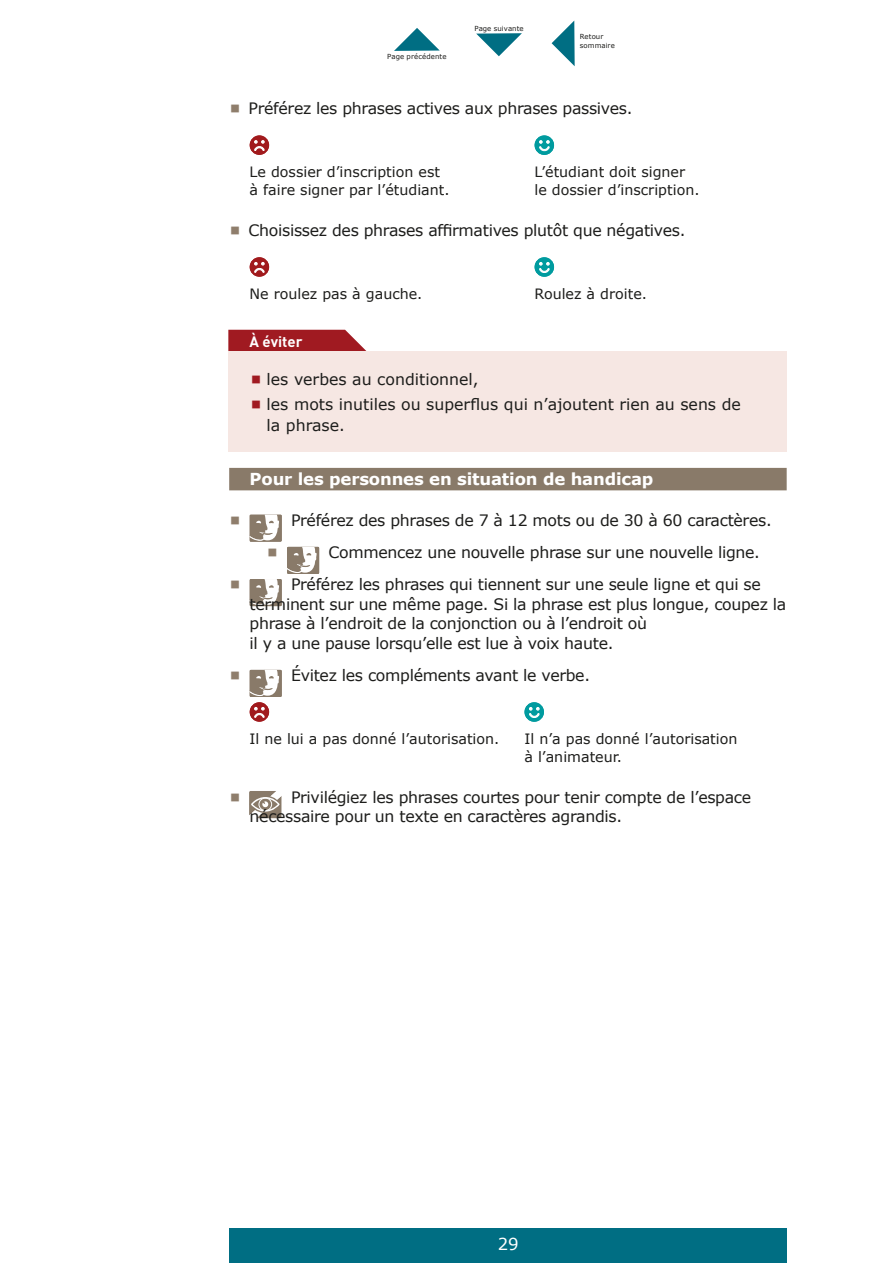
<style>
.page{position:relative;width:893px;height:1263px;background:#fff}
.page>*{position:absolute;margin:0;border:0;box-sizing:border-box;transform-origin:0 0}
._07-PART-Encadré-Mar{font:700 16.5px "Verdana";letter-spacing:-.01em;color:#fff}
.t1{font:16.5px "Verdana";color:#fff}
.t2{font:15.75px/19.5px "Verdana";letter-spacing:-.02em;color:#1d1d1b}
.t3{font:15.75px/21px "Verdana";color:#1d1d1b}
._08-PART-E-Eviter-Ti{font:700 15px "DIN Pro";color:#fff}
._10-PART-Tab-Body{font:14.25px/18px "Verdana";color:#1d1d1b}
.t4{font:6.9px/8.7px "Verdana";letter-spacing:.01em;color:#1d1d1b}
</style>
<div class="page">
<div style="left:230px;top:1229px;width:557px;height:34px;background:#006e83"></div>
<svg style="left:394px;top:28px;width:46px;height:23px"></svg>
<svg style="left:476px;top:33px;width:46px;height:23px"></svg>
<svg style="left:552px;top:21px;width:23px;height:45px"></svg>
<div style="left:228px;top:351px;width:559px;height:54px;background:#f6e7e3"></div>
<div style="left:228px;top:377px;width:559px;height:74px;background:#f6e7e3"></div>
<div style="left:229px;top:468px;width:558px;height:22px;background:#897a69"></div>
<svg style="left:250px;top:135px;width:19px;height:20px"></svg>
<svg style="left:534px;top:135px;width:20px;height:20px"></svg>
<svg style="left:250px;top:257px;width:19px;height:20px"></svg>
<svg style="left:534px;top:257px;width:20px;height:20px"></svg>
<svg style="left:249px;top:514px;width:33px;height:28px"></svg>
<svg style="left:249px;top:514px;width:33px;height:27px"></svg>
<svg style="left:288px;top:546px;width:32px;height:27px"></svg>
<svg style="left:250px;top:606px;width:31px;height:1px"></svg>
<svg style="left:250px;top:669px;width:31px;height:1px"></svg>
<svg style="left:249px;top:670px;width:33px;height:52px"></svg>
<svg style="left:524px;top:702px;width:20px;height:20px"></svg>
<svg style="left:249px;top:791px;width:33px;height:28px"></svg>
<svg style="left:228px;top:330px;width:138px;height:21px;background:#a72b31"></svg>
<svg style="left:249px;top:547px;width:70px;height:59px"></svg>
<p class="t4" style="left:387px;top:52px;width:61px">Page précédente</p>
<p class="t4" style="left:474px;top:24px;width:51px">Page suivante</p>
<p class="t4" style="left:580px;top:33px;width:37px">Retour sommaire</p>
<p class="t2" style="left:249px;top:99px;width:385px">Préférez les phrases actives aux phrases passives.</p>
<p class="_10-PART-Tab-Body" style="left:250px;top:163px;width:202px">Le dossier d’inscription est à faire signer par l’étudiant.</p>
<p class="_10-PART-Tab-Body" style="left:534px;top:163px;width:167px">L’étudiant doit signer le dossier d’inscription.</p>
<p class="t2" style="left:249px;top:221px;width:438px">Choisissez des phrases affirmatives plutôt que négatives.</p>
<p class="_10-PART-Tab-Body" style="left:250px;top:285px;width:174px">Ne roulez pas à gauche.</p>
<p class="_10-PART-Tab-Body" style="left:534px;top:285px;width:114px">Roulez à droite.</p>
<p class="_08-PART-E-Eviter-Ti" style="left:250px;top:331px;width:54px">À éviter</p>
<p class="t3" style="left:267px;top:369px;width:213px">les verbes au conditionnel,</p>
<p class="t3" style="left:267px;top:394px;width:476px">les mots inutiles ou superflus qui n’ajoutent rien au sens de la phrase.</p>
<p class="_07-PART-Encadré-Mar" style="left:250px;top:468px;width:405px">Pour les personnes en situation de handicap</p>
<p class="t2" style="left:291px;top:510px;width:482px">Préférez des phrases de 7 à 12 mots ou de 30 à 60 caractères.</p>
<p class="t2" style="left:329px;top:543px;width:433px">Commencez une nouvelle phrase sur une nouvelle ligne.</p>
<p class="t2" style="left:250px;top:575px;width:538px;text-indent:41px">Préférez les phrases qui tiennent sur une seule ligne et qui se terminent sur une même page. Si la phrase est plus longue, coupez la phrase à l’endroit de la conjonction ou à l’endroit où<br>il y a une pause lorsqu’elle est lue à voix haute.</p>
<p class="t2" style="left:291px;top:666px;width:301px">Évitez les compléments avant le verbe.</p>
<p class="_10-PART-Tab-Body" style="left:250px;top:730px;width:251px">Il ne lui a pas donné l’autorisation.</p>
<p class="_10-PART-Tab-Body" style="left:524px;top:730px;width:215px">Il n’a pas donné l’autorisation à l’animateur.</p>
<p class="t2" style="left:250px;top:787px;width:503px;text-indent:41px">Privilégiez les phrases courtes pour tenir compte de l’espace nécessaire pour un texte en caractères agrandis.</p>
<p class="t1" style="left:498px;top:1233px;width:22px">29</p>
</div>
